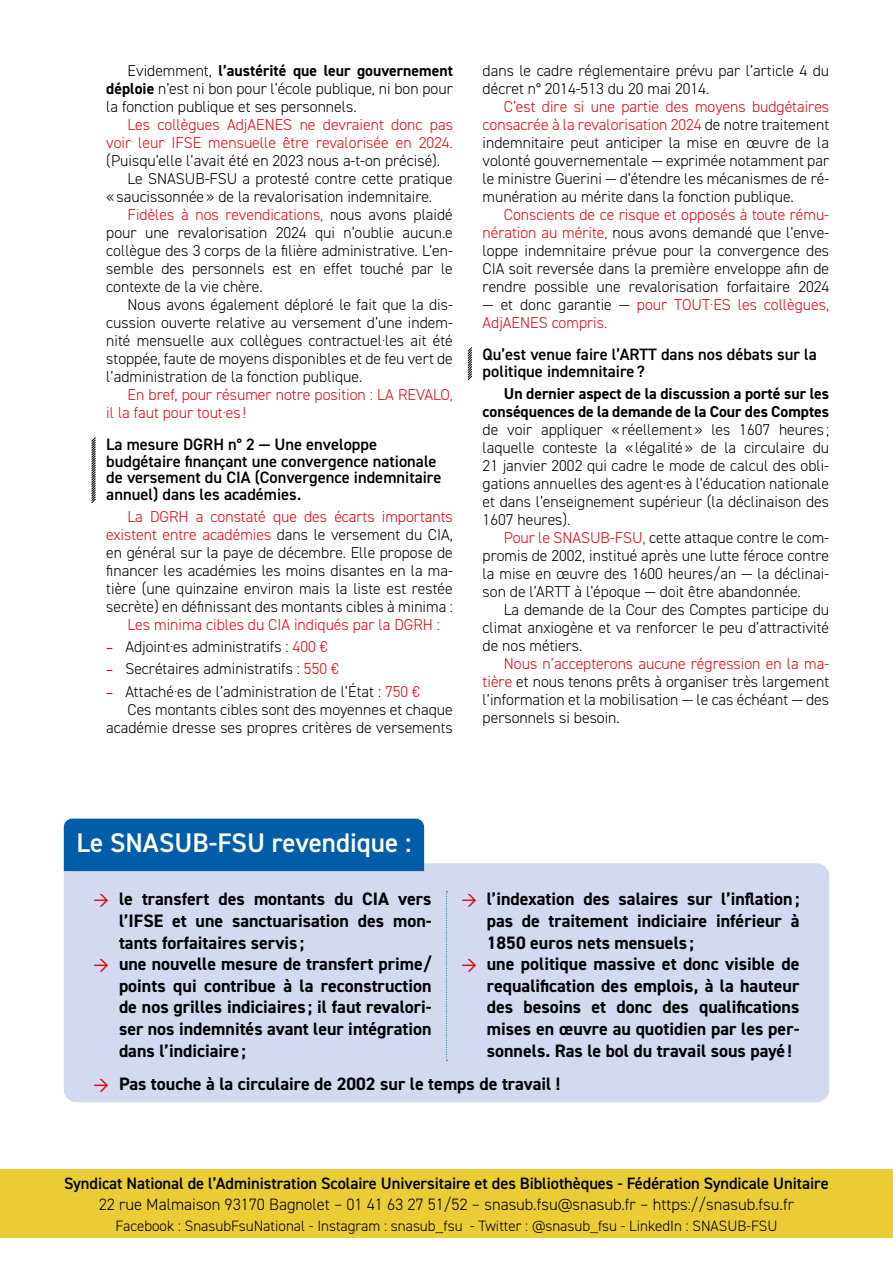
<style>
.page{position:relative;width:893px;height:1263px;background:#fff}
.page>*{position:absolute;margin:0;border:0;box-sizing:border-box;transform-origin:0 0}
.t1{font:600 27px "DIN2014";color:#fff}
.t2{font:700 18px/21.6px "DIN2014";color:#000;text-align:justify}
.t3{font:600 16.5px/16.5px "DIN2014";color:#000}
.t4{font:300 16.5px "DIN2014";color:#000}
.t5{font:300 15.75px/18px "DIN2014";color:#000;text-align:justify}
.t6{font:300 15.75px/18px "DIN2014";color:#e30613}
.t7{font:700 15.75px/18px "DIN2014";color:#000;text-align:right}
.t8{font:300 15px "DIN2014";color:#000}
.s1{font-weight:700}
.s2{color:#000}
.s3{color:#e30613}
.s4{font-size:22.5px;color:#e30613}
</style>
<div class="page">
<div style="left:0;top:1169px;width:893px;height:68px;background:#eacd35"></div>
<svg style="left:91px;top:437px;width:5px;height:67px"></svg>
<svg style="left:467px;top:347px;width:5px;height:34px"></svg>
<div style="left:64px;top:863px;width:765px;height:239px;background:#d3daf0;border-radius:13px"></div>
<svg style="left:446px;top:891px;width:1px;height:170px"></svg>
<div style="left:64px;top:819px;width:360px;height:52px;background:#005da9"></div>
<p class="t5" style="left:106px;top:62px;width:348px;text-indent:21px">Evidemment, <span class="s1">l’austérité que leur gouvernement déploie</span> n’est ni bon pour l’école publique, ni bon pour la fonction publique et ses personnels.</p>
<p class="t6" style="left:106px;top:116px;width:348px;text-align:right">Les collègues AdjAENES ne devraient donc pas voir leur IFSE mensuelle être revalorisée en 2024.</p>
<p class="t5" style="left:106px;top:152px;width:335px">(Puisqu’elle l’avait été en 2023 nous a-t-on précisé).</p>
<p class="t5" style="left:128px;top:170px;width:327px">Le SNASUB-FSU a protesté contre cette pratique</p>
<p class="t5" style="left:106px;top:188px;width:327px">«saucissonnée» de la revalorisation indemnitaire.</p>
<p class="t6" style="left:128px;top:206px;width:327px">Fidèles à nos revendications, <span class="s2">nous avons plaidé</span></p>
<p class="t5" style="left:106px;top:224px;width:348px">pour une revalorisation 2024 qui n’oublie aucun.e</p>
<p class="t5" style="left:106px;top:242px;width:348px">collègue des 3 corps de la filière administrative. L’en-</p>
<p class="t5" style="left:106px;top:260px;width:348px">semble des personnels est en effet touché par le</p>
<p class="t5" style="left:106px;top:278px;width:158px">contexte de la vie chère.</p>
<p class="t5" style="left:128px;top:296px;width:327px">Nous avons également déploré le fait que la dis-</p>
<p class="t5" style="left:106px;top:314px;width:348px">cussion ouverte relative au versement d’une indem-</p>
<p class="t5" style="left:106px;top:332px;width:348px">nité mensuelle aux collègues contractuel·les ait été</p>
<p class="t5" style="left:106px;top:350px;width:348px">stoppée, faute de moyens disponibles et de feu vert de</p>
<p class="t5" style="left:106px;top:368px;width:258px">l’administration de la fonction publique.</p>
<p class="t6" style="left:106px;top:386px;width:348px;text-indent:21px">En bref, pour résumer notre position : LA REVALO, il la faut pour tout·es !</p>
<p class="t3" style="left:106px;top:436px;width:337px">La mesure DGRH n° 2 — Une enveloppe budgétaire finançant une convergence nationale de versement du CIA (Convergence indemnitaire annuel) dans les académies.</p>
<p class="t5" style="left:106px;top:507px;width:348px;text-indent:21px"><span class="s3">La DGRH a constaté que des écarts importants existent entre académies</span> dans le versement du CIA, en général sur la paye de décembre. Elle propose de financer les académies les moins disantes en la ma&shy;tière (une quinzaine environ mais la liste est restée secrète) en définissant des montants cibles à minima :</p>
<p class="t6" style="left:128px;top:615px;width:314px">Les minima cibles du CIA indiqués par la DGRH :</p>
<p class="t5" style="left:106px;top:638px;width:223px"><span class="s4">-</span> Adjoint·es administratifs : <span class="s3">400 €</span></p>
<p class="t5" style="left:106px;top:660px;width:234px"><span class="s4">-</span> Secrétaires administratifs : <span class="s3">550 €</span></p>
<p class="t5" style="left:106px;top:682px;width:315px"><span class="s4">-</span> Attaché·es de l’administration de l’État : <span class="s3">750 €</span></p>
<p class="t5" style="left:128px;top:700px;width:327px">Ces montants cibles sont des moyennes et chaque</p>
<p class="t5" style="left:106px;top:718px;width:348px">académie dresse ses propres critères de versements</p>
<p class="t5" style="left:483px;top:62px;width:348px">dans le cadre réglementaire prévu par l’article 4 du décret n° 2014-513 du 20 mai 2014.</p>
<p class="t5" style="left:483px;top:98px;width:348px;text-indent:21px"><span class="s3">C’est dire si une partie des moyens budgétaires consacrée à la revalorisation 2024</span> de notre traitement indemnitaire peut anticiper la mise en œuvre de la volonté gouvernementale — exprimée notamment par le ministre Guerini — d’étendre les mécanismes de ré&shy;munération au mérite dans la fonction publique.</p>
<p class="t5" style="left:483px;top:206px;width:348px;text-indent:21px"><span class="s3">Conscients de ce risque et opposés à toute rému&shy;nération au mérite,</span> nous avons demandé que l’enve&shy;loppe indemnitaire prévue pour la convergence des CIA soit reversée dans la première enveloppe afin de rendre possible une revalorisation forfaitaire 2024</p>
<p class="t6" style="left:483px;top:296px;width:348px"><span class="s2">— et donc garantie —</span> pour TOUT·ES les collègues,<br>AdjAENES compris.</p>
<p class="t3" style="left:483px;top:346px;width:336px">Qu’est venue faire l’ARTT dans nos débats sur la politique indemnitaire ?</p>
<p class="t7" style="left:483px;top:384px;width:348px">Un dernier aspect de la discussion a porté sur les conséquences de la demande de la Cour des Comptes</p>
<p class="t5" style="left:483px;top:420px;width:348px">de voir appliquer «réellement» les 1607 heures ; laquelle conteste la «légalité» de la circulaire du 21 janvier 2002 qui cadre le mode de calcul des obli&shy;gations annuelles des agent·es à l’éducation nationale et dans l’enseignement supérieur (la déclinaison des 1607 heures).</p>
<p class="t5" style="left:483px;top:528px;width:348px;text-indent:21px"><span class="s3">Pour le SNASUB-FSU,</span> cette attaque contre le com&shy;promis de 2002, institué après une lutte féroce contre la mise en œuvre des 1600 heures/an — la déclinai&shy;son de l’ARTT à l’époque — doit être abandonnée.</p>
<p class="t5" style="left:483px;top:600px;width:348px;text-indent:21px">La demande de la Cour des Comptes participe du climat anxiogène et va renforcer le peu d’attractivité de nos métiers.</p>
<p class="t5" style="left:483px;top:654px;width:348px;text-indent:21px"><span class="s3">Nous n’accepterons aucune régression en la ma&shy;tière</span> et nous tenons prêts à organiser très largement l’information et la mobilisation — le cas échéant — des personnels si besoin.</p>
<h1 class="t1" style="left:77px;top:825px;width:336px">Le SNASUB-FSU revendique :</h1>
<p class="t2" style="left:119px;top:888px;width:314px;text-indent:-25px"><span class="s3">→</span> le transfert des montants du CIA vers l’IFSE et une sanctuarisation des mon&shy;tants forfaitaires servis ;</p>
<p class="t2" style="left:119px;top:953px;width:314px;text-indent:-25px"><span class="s3">→</span> une nouvelle mesure de transfert prime/ points qui contribue à la reconstruction de nos grilles indiciaires ; il faut revalori&shy;ser nos indemnités avant leur intégration dans l’indiciaire ;</p>
<p class="t2" style="left:487px;top:888px;width:314px;text-indent:-25px"><span class="s3">→</span> l’indexation des salaires sur l’inflation; pas de traitement indiciaire inférieur à 1850 euros nets mensuels ;</p>
<p class="t2" style="left:487px;top:953px;width:314px;text-indent:-25px"><span class="s3">→</span> une politique massive et donc visible de requalification des emplois, à la hauteur des besoins et donc des qualifications mises en œuvre au quotidien par les per&shy;sonnels. Ras le bol du travail sous payé !</p>
<p class="t2" style="left:94px;top:1073px;width:468px"><span class="s3">→</span> Pas touche à la circulaire de 2002 sur le temps de travail !</p>
<p class="t3" style="left:64px;top:1174px;width:766px">Syndicat National de l’Administration Scolaire Universitaire et des Bibliothèques - Fédération Syndicale Unitaire</p>
<p class="t4" style="left:99px;top:1194px;width:697px">22 rue Malmaison 93170 Bagnolet – 01 41 63 27 51/52 – snasub.fsu@snasub.fr – https://snasub.fsu.fr</p>
<p class="t8" style="left:116px;top:1216px;width:663px">Facebook : SnasubFsuNational - Instagram : snasub_fsu - Twitter : @snasub_fsu - LinkedIn : SNASUB-FSU</p>
</div>
